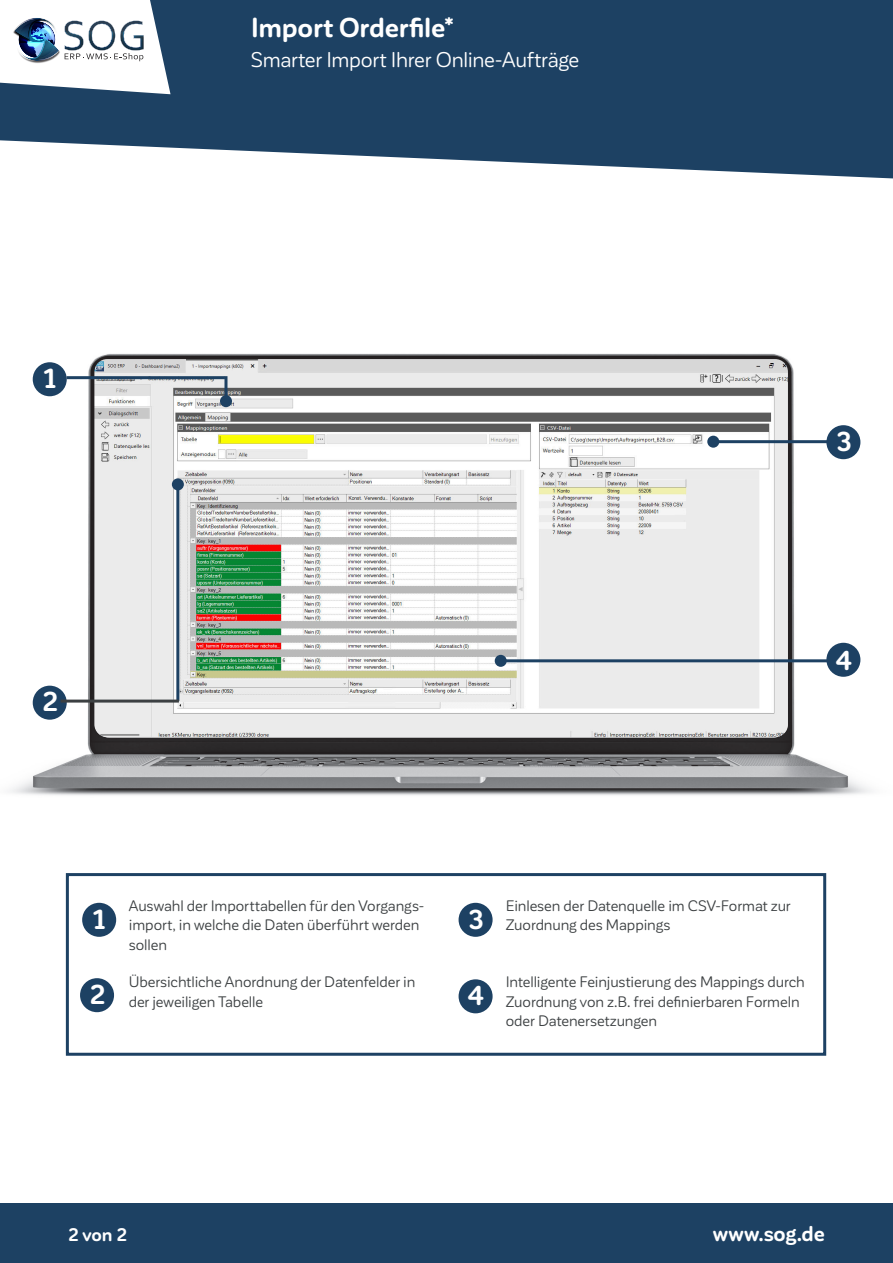
<style>
.page{position:relative;width:893px;height:1263px;background:#fff}
.page>*{position:absolute;margin:0;border:0;box-sizing:border-box;transform-origin:0 0}
.t1{font:700 27px "Corporative Sans Rd";letter-spacing:-.01em;color:#fff}
.t2{font:21px "Corporative Sans Rd";letter-spacing:-.015em;color:#fff}
.t3{font:700 21px "Corporative Sans Rd";letter-spacing:-.01em;color:#fff}
.t4{font:700 18px "Corporative Sans Rd";color:#fff}
.t5{font:15px/19.5px "Corporative Sans Rd";letter-spacing:-.005em;color:#3c4042}
</style>
<div class="page">
<div style="left:0;top:1203px;width:893px;height:60px;background:#1d4163"></div>
<svg style="left:0;top:0;width:893px;height:179px;fill:#1d4163"></svg>
<svg style="left:0;top:0;width:171px;height:94px"></svg>
<img style="left:10px;top:353px;width:862px;height:443px">
<img style="left:94px;top:359px;width:694px;height:378px">
<div style="left:826px;top:425px;width:34px;height:34px;background:#1d4163;border-radius:50%"></div>
<div style="left:66px;top:873px;width:760px;height:183px;border:3px solid #1d4163"></div>
<div style="left:82px;top:903px;width:34px;height:34px;background:#1d4163;border-radius:50%"></div>
<div style="left:459px;top:903px;width:34px;height:34px;background:#1d4163;border-radius:50%"></div>
<div style="left:80px;top:978px;width:34px;height:34px;background:#1d4163;border-radius:50%"></div>
<div style="left:459px;top:979px;width:34px;height:34px;background:#1d4163;border-radius:50%"></div>
<div style="left:33px;top:362px;width:34px;height:34px;background:#1d4163;border-radius:50%"></div>
<div style="left:33px;top:686px;width:34px;height:34px;background:#1d4163;border-radius:50%"></div>
<div style="left:826px;top:643px;width:34px;height:34px;background:#1d4163;border-radius:50%"></div>
<hr style="left:67px;top:376px;width:158px;height:3px;background:#1d4163">
<hr style="left:224px;top:376px;width:3px;height:25px;background:#1d4163">
<div style="left:220px;top:395px;width:12px;height:12px;background:#1d4163;border-radius:50%"></div>
<hr style="left:176px;top:484px;width:3px;height:217px;background:#1d4163">
<div style="left:172px;top:478px;width:12px;height:12px;background:#1d4163;border-radius:50%"></div>
<hr style="left:713px;top:440px;width:119px;height:3px;background:#1d4163">
<div style="left:707px;top:436px;width:12px;height:12px;background:#1d4163;border-radius:50%"></div>
<hr style="left:501px;top:659px;width:331px;height:3px;background:#1d4163">
<div style="left:495px;top:655px;width:12px;height:12px;background:#1d4163;border-radius:50%"></div>
<hr style="left:61px;top:699px;width:118px;height:3px;background:#3c4042">
<h1 class="t1" style="left:251px;top:17px;width:206px">Import Orderfile*</h1>
<h2 class="t2" style="left:251px;top:52px;width:330px">Smarter Import Ihrer Online-Aufträge</h2>
<h1 class="t1" style="left:44px;top:363px;width:14px">1</h1>
<h1 class="t1" style="left:836px;top:432px;width:18px">3</h1>
<h1 class="t1" style="left:42px;top:686px;width:18px">2</h1>
<h1 class="t1" style="left:836px;top:644px;width:18px">4</h1>
<p class="t5" style="left:129px;top:896px;width:297px">Auswahl der Importtabellen für den Vorgangs&shy;import, in welche die Daten überführt werden sollen</p>
<p class="t5" style="left:129px;top:973px;width:288px">Übersichtliche Anordnung der Datenfelder in der jeweiligen Tabelle</p>
<p class="t5" style="left:506px;top:896px;width:286px">Einlesen der Datenquelle im CSV-Format zur<br>Zuordnung des Mappings</p>
<h1 class="t1" style="left:94px;top:909px;width:14px">1</h1>
<h1 class="t1" style="left:468px;top:909px;width:18px">3</h1>
<h1 class="t1" style="left:468px;top:980px;width:18px">4</h1>
<p class="t5" style="left:506px;top:973px;width:301px">Intelligente Feinjustierung des Mappings durch<br>Zuordnung von z.B. frei definierbaren Formeln oder Datenersetzungen</p>
<h1 class="t1" style="left:89px;top:984px;width:18px">2</h1>
<p class="t4" style="left:68px;top:1228px;width:61px">2 von 2</p>
<h2 class="t3" style="left:713px;top:1226px;width:114px">www.sog.de</h2>
</div>
